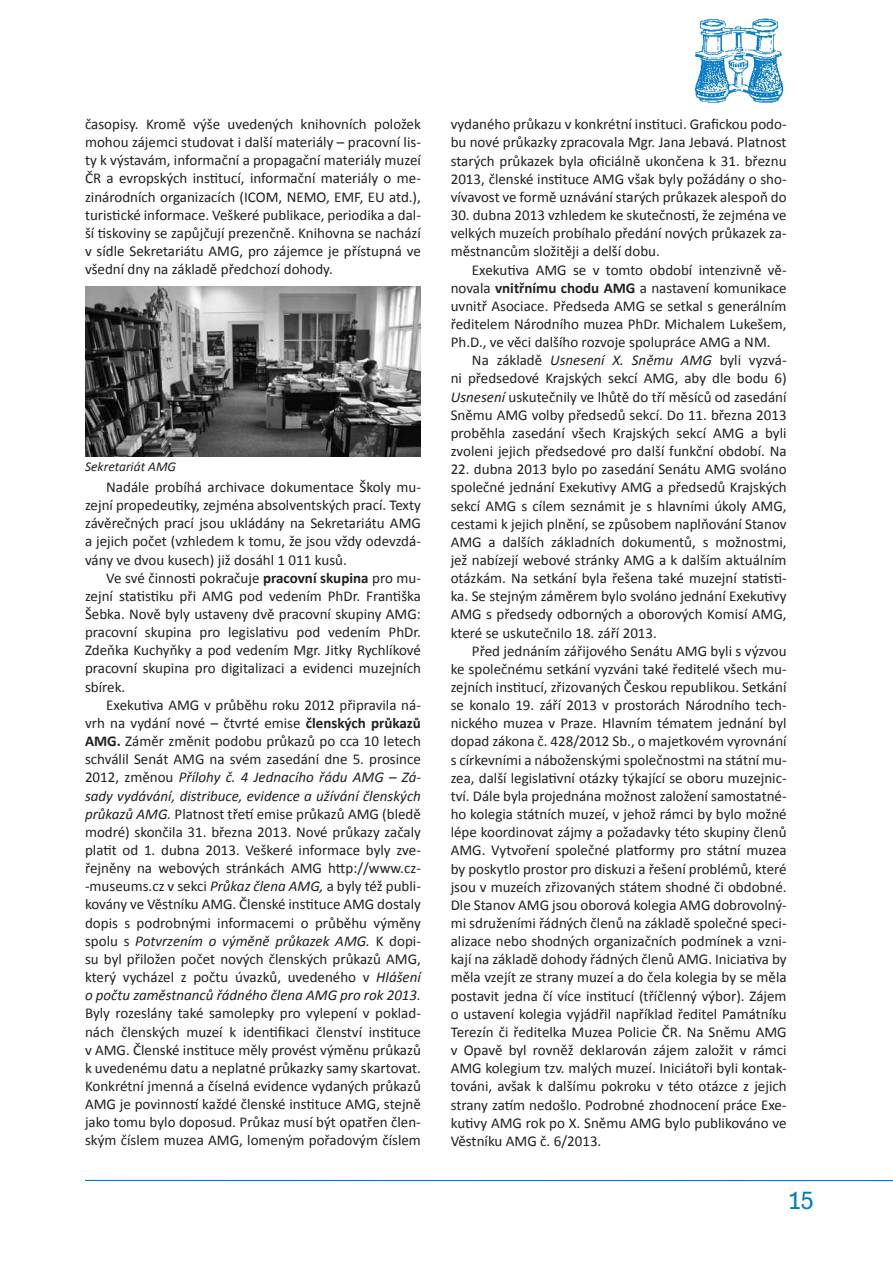
<style>
.page{position:relative;width:893px;height:1263px;background:#fff}
.page>*{position:absolute;margin:0;border:0;box-sizing:border-box;transform-origin:0 0}
.t1{font:25.5px "Tenso";color:#007cc2}
.t2{font:15px/18.1px "Calibri";color:#231f20;text-align:justify}
.t3{font:italic 13.5px "Calibri";color:#231f20}
.s1{font-weight:700}
.s2{font-style:italic}
</style>
<div class="page">
<hr style="left:85px;top:1180px;width:808px;height:1px;background:#007cc2">
<img style="left:85px;top:286px;width:336px;height:170px">
<img style="left:694px;top:18px;width:90px;height:85px">
<p class="t2" style="left:85px;top:114px;width:337px">časopisy. Kromě výše uvedených knihovních položek mohou zájemci studovat i další materiály – pracovní lis&shy;ty k výstavám, informační a propagační materiály muzeí ČR a evropských institucí, informační materiály o me&shy;zinárodních organizacích (ICOM, NEMO, EMF, EU atd.), turistické informace. Veškeré publikace, periodika a dal&shy;ší tiskoviny se zapůjčují prezenčně. Knihovna se nachází v sídle Sekretariátu AMG, pro zájemce je přístupná ve všední dny na základě předchozí dohody.</p>
<p class="t3" style="left:85px;top:459px;width:93px">Sekretariát AMG</p>
<p class="t2" style="left:85px;top:477px;width:337px;text-indent:21px">Nadále probíhá archivace dokumentace Školy mu&shy;zejní propedeutiky, zejména absolventských prací. Texty závěrečných prací jsou ukládány na Sekretariátu AMG a jejich počet (vzhledem k tomu, že jsou vždy odevzdá&shy;vány ve dvou kusech) již dosáhl 1 011 kusů.</p>
<p class="t2" style="left:85px;top:568px;width:337px;text-indent:21px">Ve své činnosti pokračuje <span class="s1">pracovní skupina</span> pro mu&shy;zejní statistiku při AMG pod vedením PhDr. Františka Šebka. Nově byly ustaveny dvě pracovní skupiny AMG: pracovní skupina pro legislativu pod vedením PhDr.<br>Zdeňka Kuchyňky a pod vedením Mgr. Jitky Rychlíkové pracovní skupina pro digitalizaci a evidenci muzejních sbírek.</p>
<p class="t2" style="left:85px;top:695px;width:337px;text-indent:21px">Exekutiva AMG v průběhu roku 2012 připravila ná&shy;vrh na vydání nové – čtvrté emise <span class="s1">členských průkazů AMG.</span> Záměr změnit podobu průkazů po cca 10 letech schválil Senát AMG na svém zasedání dne 5. prosince 2012, změnou <span class="s2">Přílohy č. 4 Jednacího řádu AMG – Zá&shy;sady vydávání, distribuce, evidence a užívání členských průkazů AMG.</span> Platnost třetí emise průkazů AMG (bledě modré) skončila 31. března 2013. Nové průkazy začaly platit od 1. dubna 2013. Veškeré informace byly zve&shy;řejněny na webových stránkách AMG http://www.cz--museums.cz v sekci <span class="s2">Průkaz člena AMG,</span> a byly též publi&shy;kovány ve Věstníku AMG. Členské instituce AMG dostaly dopis s podrobnými informacemi o průběhu výměny spolu s <span class="s2">Potvrzením o výměně průkazek AMG.</span> K dopi&shy;su byl přiložen počet nových členských průkazů AMG, který vycházel z počtu úvazků, uvedeného v <span class="s2">Hlášení o počtu zaměstnanců řádného člena AMG pro rok 2013.</span></p>
<p class="t2" style="left:85px;top:1003px;width:337px">Byly rozeslány také samolepky pro vylepení v poklad&shy;nách členských muzeí k identifikaci členství instituce v AMG. Členské instituce měly provést výměnu průkazů k uvedenému datu a neplatné průkazky samy skartovat.<br>Konkrétní jmenná a číselná evidence vydaných průkazů AMG je povinností každé členské instituce AMG, stejně jako tomu bylo doposud. Průkaz musí být opatřen člen&shy;ským číslem muzea AMG, lomeným pořadovým číslem</p>
<p class="t2" style="left:451px;top:115px;width:337px">vydaného průkazu v konkrétní instituci. Grafickou podo&shy;bu nové průkazky zpracovala Mgr. Jana Jebavá. Platnost starých průkazek byla oficiálně ukončena k 31. březnu 2013, členské instituce AMG však byly požádány o sho&shy;vívavost ve formě uznávání starých průkazek alespoň do</p>
<p class="t2" style="left:451px;top:205px;width:337px">30. dubna 2013 vzhledem ke skutečnosti, že zejména ve velkých muzeích probíhalo předání nových průkazek za&shy;městnancům složitěji a delší dobu.</p>
<p class="t2" style="left:451px;top:260px;width:337px;text-indent:21px">Exekutiva AMG se v tomto období intenzivně vě&shy;novala <span class="s1">vnitřnímu chodu AMG</span> a nastavení komunikace uvnitř Asociace. Předseda AMG se setkal s generálním ředitelem Národního muzea PhDr. Michalem Lukešem, Ph.D., ve věci dalšího rozvoje spolupráce AMG a NM.</p>
<p class="t2" style="left:451px;top:350px;width:337px;text-indent:21px">Na základě <span class="s2">Usnesení X. Sněmu AMG</span> byli vyzvá&shy;ni předsedové Krajských sekcí AMG, aby dle bodu 6)<br><span class="s2">Usnesení</span> uskutečnily ve lhůtě do tří měsíců od zasedání Sněmu AMG volby předsedů sekcí. Do 11. března 2013 proběhla zasedání všech Krajských sekcí AMG a byli zvoleni jejich předsedové pro další funkční období. Na</p>
<p class="t2" style="left:451px;top:459px;width:337px">22. dubna 2013 bylo po zasedání Senátu AMG svoláno společné jednání Exekutivy AMG a předsedů Krajských sekcí AMG s cílem seznámit je s hlavními úkoly AMG, cestami k jejich plnění, se způsobem naplňování Stanov AMG a dalších základních dokumentů, s možnostmi, jež nabízejí webové stránky AMG a k dalším aktuálním otázkám. Na setkání byla řešena také muzejní statisti&shy;ka. Se stejným záměrem bylo svoláno jednání Exekutivy AMG s předsedy odborných a oborových Komisí AMG, které se uskutečnilo 18. září 2013.</p>
<p class="t2" style="left:451px;top:641px;width:337px;text-indent:21px">Před jednáním zářijového Senátu AMG byli s výzvou ke společnému setkání vyzváni také ředitelé všech mu&shy;zejních institucí, zřizovaných Českou republikou. Setkání se konalo 19. září 2013 v prostorách Národního tech&shy;nického muzea v Praze. Hlavním tématem jednání byl dopad zákona č. 428/2012 Sb., o majetkovém vyrovnání s církevními a náboženskými společnostmi na státní mu&shy;zea, další legislativní otázky týkající se oboru muzejnic&shy;tví. Dále byla projednána možnost založení samostatné&shy;ho kolegia státních muzeí, v jehož rámci by bylo možné lépe koordinovat zájmy a požadavky této skupiny členů AMG. Vytvoření společné platformy pro státní muzea by poskytlo prostor pro diskuzi a řešení problémů, které jsou v muzeích zřizovaných státem shodné či obdobné.<br>Dle Stanov AMG jsou oborová kolegia AMG dobrovolný&shy;mi sdruženími řádných členů na základě společné speci&shy;alizace nebo shodných organizačních podmínek a vzni&shy;kají na základě dohody řádných členů AMG. Iniciativa by měla vzejít ze strany muzeí a do čela kolegia by se měla postavit jedna čí více institucí (tříčlenný výbor). Zájem o ustavení kolegia vyjádřil například ředitel Památníku Terezín či ředitelka Muzea Policie ČR. Na Sněmu AMG v Opavě byl rovněž deklarován zájem založit v rámci AMG kolegium tzv. malých muzeí. Iniciátoři byli kontak&shy;továni, avšak k dalšímu pokroku v této otázce z jejich strany zatím nedošlo. Podrobné zhodnocení práce Exe&shy;kutivy AMG rok po X. Sněmu AMG bylo publikováno ve Věstníku AMG č. 6/2013.</p>
<h1 class="t1" style="left:789px;top:1185px;width:27px">15</h1>
</div>
